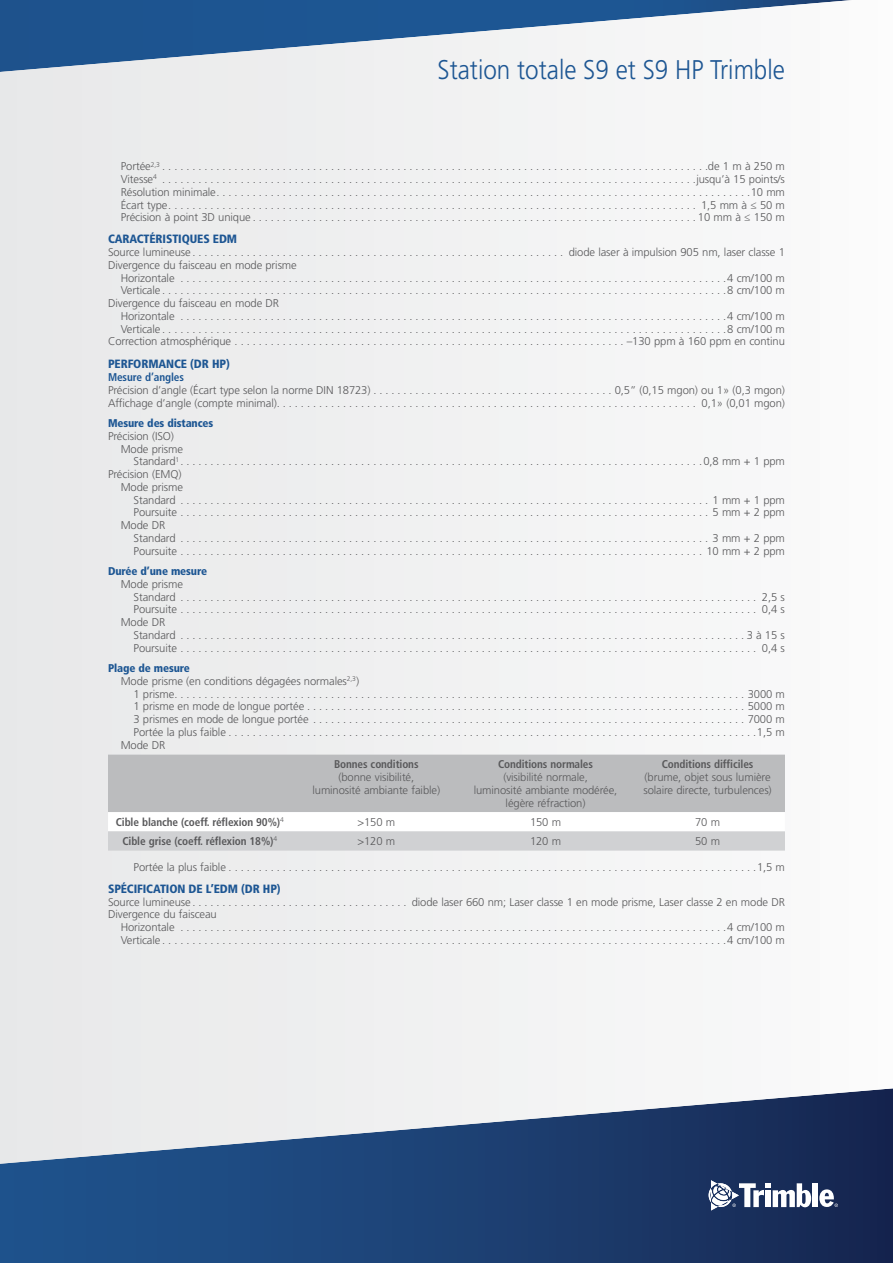
<style>
.page{position:relative;width:893px;height:1263px;background:#f1f1f2}
.page>*{position:absolute;margin:0;border:0;box-sizing:border-box;transform-origin:0 0}
.t1{font:300 27px "Frutiger LT Std";color:#1d5693;scale:.9 1}
.t2{font:900 condensed 12px "Frutiger LT Std";letter-spacing:-.01em;color:#1d5693}
.t3{font:300 11.25px/12.8px "Frutiger LT Std";letter-spacing:-.01em;color:#59595b}
.t4{font:700 condensed 11.25px "Frutiger LT Std";letter-spacing:-.01em;color:#59595b}
.t5{font:900 condensed 11.25px "Frutiger LT Std";letter-spacing:-.01em;color:#1d5693}
.t6{font:700 condensed 11.25px "Frutiger LT Std";letter-spacing:-.01em;color:#1d5693}
</style>
<div class="page">
<svg style="left:0;top:0;width:850px;height:72px"></svg>
<svg style="left:0;top:1088px;width:893px;height:175px"></svg>
<svg style="left:108px;top:755px;width:677px;height:96px"></svg>
<div style="left:813px;top:1183px;width:5px;height:24px;background:#fff"></div>
<svg style="left:819px;top:1189px;width:19px;height:18px"></svg>
<svg style="left:709px;top:1180px;width:102px;height:30px"></svg>
<h1 class="t1" style="left:437px;top:55px;width:388px">Station totale S9 et S9 HP Trimble</h1>
<p class="t3" style="left:121px;top:160px;width:666px;text-align:justify">Portée<sup>2,3</sup> ...........................................................................................de 1 m à 250 m Vitesse<sup>4</sup> .........................................................................................jusqu’à 15 points/s Résolution minimale .........................................................................................10 mm Écart type ........................................................................................ 1,5 mm à ≤ 50 m Précision à point 3D unique ..........................................................................10 mm à ≤ 150 m</p>
<p class="t2" style="left:108px;top:233px;width:131px">CARACTÉRISTIQUES EDM</p>
<p class="t3" style="left:108px;top:246px;width:678px">Source lumineuse .............................................................. diode laser à impulsion 905 nm, laser classe 1<br>Divergence du faisceau en mode prisme</p>
<p class="t3" style="left:121px;top:272px;width:666px">Horizontale ...........................................................................................4 cm/100 m</p>
<p class="t3" style="left:121px;top:284px;width:666px">Verticale ..............................................................................................8 cm/100 m</p>
<p class="t3" style="left:108px;top:297px;width:173px">Divergence du faisceau en mode DR</p>
<p class="t3" style="left:121px;top:310px;width:666px">Horizontale ...........................................................................................4 cm/100 m</p>
<p class="t3" style="left:121px;top:323px;width:666px">Verticale ..............................................................................................8 cm/100 m</p>
<p class="t3" style="left:108px;top:335px;width:678px">Correction atmosphérique .................................................................–130 ppm à 160 ppm en continu</p>
<p class="t2" style="left:108px;top:357px;width:123px">PERFORMANCE (DR HP)</p>
<p class="t6" style="left:108px;top:371px;width:77px">Mesure d’angles</p>
<p class="t3" style="left:108px;top:384px;width:678px">Précision d’angle (Écart type selon la norme DIN 18723) . . . . . . . . . . . . . . . . . . . . . . . . . . . . . . . . . . . . . . . . 0,5” (0,15 mgon) ou 1» (0,3 mgon)<br>Affichage d’angle (compte minimal) . . . . . . . . . . . . . . . . . . . . . . . . . . . . . . . . . . . . . . . . . . . . . . . . . . . . . . . . . . . . . . . . . . . . . . 0,1» (0,01 mgon)</p>
<p class="t5" style="left:108px;top:417px;width:107px">Mesure des distances</p>
<p class="t3" style="left:108px;top:430px;width:68px">Précision (ISO)</p>
<p class="t3" style="left:121px;top:442px;width:64px">Mode prisme</p>
<p class="t3" style="left:134px;top:455px;width:653px">Standard<sup>1</sup> .......................................................................................0,8 mm + 1 ppm</p>
<p class="t3" style="left:108px;top:468px;width:75px">Précision (EMQ)</p>
<p class="t3" style="left:121px;top:481px;width:64px">Mode prisme</p>
<p class="t3" style="left:134px;top:493px;width:653px">Standard ........................................................................................ 1 mm + 1 ppm</p>
<p class="t3" style="left:134px;top:506px;width:653px">Poursuite ........................................................................................ 5 mm + 2 ppm</p>
<p class="t3" style="left:121px;top:519px;width:46px">Mode DR</p>
<p class="t3" style="left:134px;top:532px;width:653px">Standard ........................................................................................ 3 mm + 2 ppm</p>
<p class="t3" style="left:134px;top:544px;width:653px">Poursuite ....................................................................................... 10 mm + 2 ppm</p>
<p class="t5" style="left:108px;top:565px;width:101px">Durée d’une mesure</p>
<p class="t3" style="left:121px;top:578px;width:64px">Mode prisme</p>
<p class="t3" style="left:134px;top:590px;width:653px">Standard ................................................................................................ 2,5 s</p>
<p class="t3" style="left:134px;top:603px;width:653px">Poursuite ................................................................................................ 0,4 s</p>
<p class="t3" style="left:121px;top:616px;width:46px">Mode DR</p>
<p class="t3" style="left:134px;top:629px;width:653px">Standard ..............................................................................................3 à 15 s</p>
<p class="t3" style="left:134px;top:641px;width:653px">Poursuite ................................................................................................ 0,4 s</p>
<p class="t5" style="left:108px;top:662px;width:83px">Plage de mesure</p>
<p class="t3" style="left:121px;top:675px;width:240px">Mode prisme (en conditions dégagées normales<sup>2,3</sup>)</p>
<p class="t3" style="left:134px;top:687px;width:653px">1 prisme ...............................................................................................3000 m</p>
<p class="t3" style="left:134px;top:700px;width:653px">1 prisme en mode de longue portée . . . . . . . . . . . . . . . . . . . . . . . . . . . . . . . . . . . . . . . . . . . . . . . . . . . . . . . . . . . . . . . . . . . . . . . . . 5000 m</p>
<p class="t3" style="left:134px;top:713px;width:653px">3 prismes en mode de longue portée . . . . . . . . . . . . . . . . . . . . . . . . . . . . . . . . . . . . . . . . . . . . . . . . . . . . . . . . . . . . . . . . . . . . . . . . 7000 m</p>
<p class="t3" style="left:134px;top:726px;width:653px">Portée la plus faible . . . . . . . . . . . . . . . . . . . . . . . . . . . . . . . . . . . . . . . . . . . . . . . . . . . . . . . . . . . . . . . . . . . . . . . . . . . . . . . . . . . . . . . .1,5 m</p>
<p class="t3" style="left:121px;top:738px;width:46px">Mode DR</p>
<p class="t4" style="left:334px;top:759px;width:86px">Bonnes conditions</p>
<p class="t3" style="left:312px;top:771px;width:129px;text-align:center">(bonne visibilité,<br>luminosité ambiante faible)</p>
<p class="t4" style="left:662px;top:759px;width:93px">Conditions difficiles</p>
<p class="t3" style="left:643px;top:771px;width:130px">(brume, objet sous lumière solaire directe, turbulences)</p>
<p class="t4" style="left:498px;top:759px;width:96px">Conditions normales</p>
<p class="t3" style="left:474px;top:771px;width:145px;text-align:center">(visibilité normale,<br>luminosité ambiante modérée, légère réfraction)</p>
<p class="t4" style="left:116px;top:816px;width:170px">Cible blanche (coeff. réflexion 90%)<sup>4</sup></p>
<p class="t3" style="left:357px;top:816px;width:39px">&gt;150 m</p>
<p class="t3" style="left:530px;top:816px;width:33px">150 m</p>
<p class="t3" style="left:695px;top:816px;width:26px">70 m</p>
<p class="t4" style="left:122px;top:835px;width:156px">Cible grise (coeff. réflexion 18%)<sup>4</sup></p>
<p class="t3" style="left:357px;top:835px;width:39px">&gt;120 m</p>
<p class="t3" style="left:530px;top:835px;width:33px">120 m</p>
<p class="t3" style="left:695px;top:835px;width:26px">50 m</p>
<p class="t3" style="left:134px;top:861px;width:653px">Portée la plus faible . . . . . . . . . . . . . . . . . . . . . . . . . . . . . . . . . . . . . . . . . . . . . . . . . . . . . . . . . . . . . . . . . . . . . . . . . . . . . . . . . . . . . . . .1,5 m</p>
<p class="t2" style="left:108px;top:882px;width:174px">SPÉCIFICATION DE L’EDM (DR HP)</p>
<p class="t3" style="left:108px;top:895px;width:678px">Source lumineuse . . . . . . . . . . . . . . . . . . . . . . . . . . . . . . . . . . . . diode laser 660 nm; Laser classe 1 en mode prisme, Laser classe 2 en mode DR<br>Divergence du faisceau</p>
<p class="t3" style="left:121px;top:921px;width:666px">Horizontale ...........................................................................................4 cm/100 m<br>Verticale ..............................................................................................4 cm/100 m</p>
</div>
